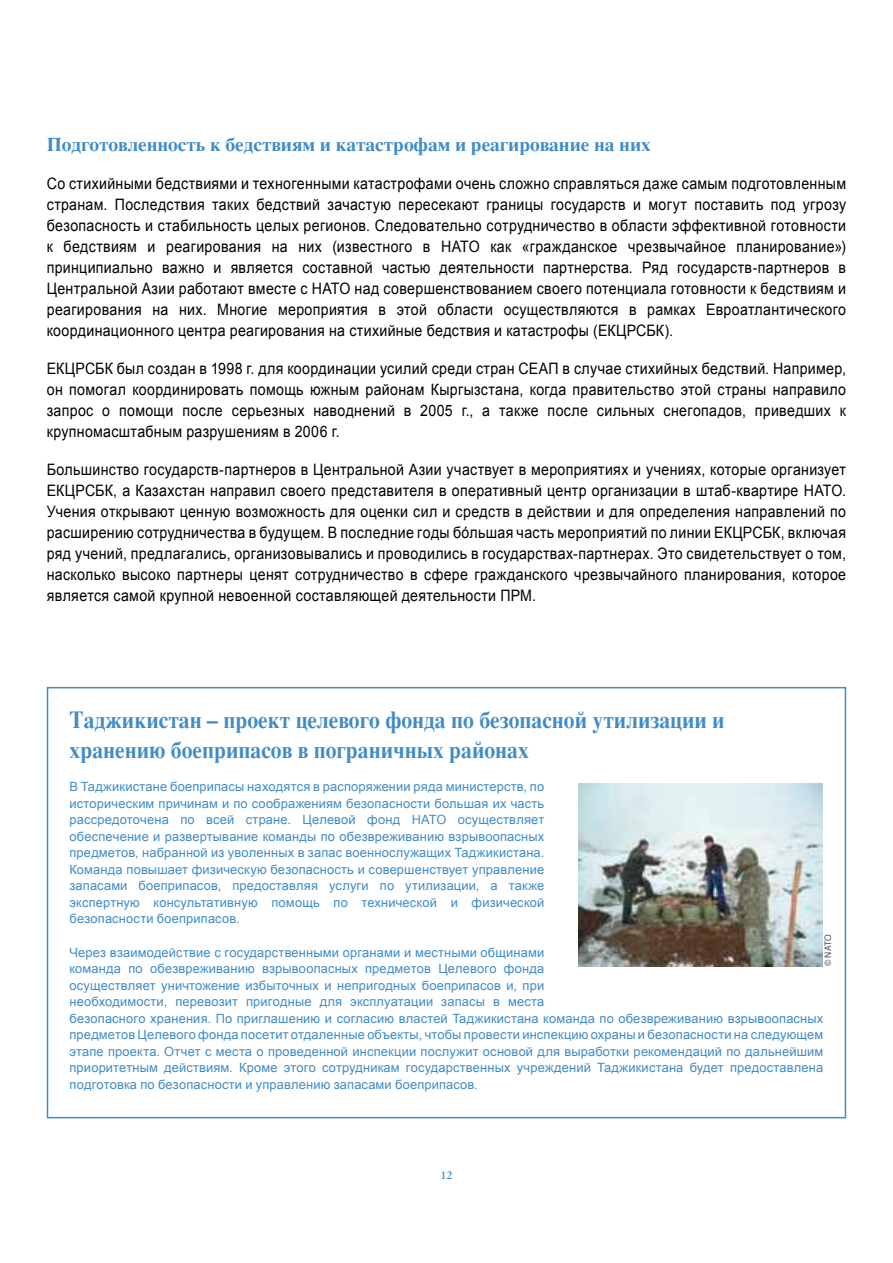
<style>
.page{position:relative;width:893px;height:1263px;background:#fff}
.page>*{position:absolute;margin:0;border:0;box-sizing:border-box;transform-origin:0 0}
.t1{font:700 24px/30px "Times";color:#408cc8;scale:.9 1}
.t2{font:700 19.5px "Times";letter-spacing:-.005em;color:#408cc8}
.t3{font:15.75px/21px "Arial";letter-spacing:.02em;color:#000;text-align:justify;scale:.9 1}
.t4{font:12.75px/16.5px "Arial";letter-spacing:.01em;color:#408cc8;text-align:justify}
.t5{font:600 12px "Adobe Garamond Pro";color:#408cc8}
.t6{font:9px "Helvetica";color:#4f4e53;scale:.95 1}
</style>
<div class="page">
<div style="left:47px;top:687px;width:799px;height:431px;border:2px solid #408cc8"></div>
<img style="left:578px;top:784px;width:244px;height:182px">
<p class="t2" style="left:47px;top:125px;width:606px">Подготовленность к бедствиям и катастрофам и реагирование на них</p>
<p class="t3" style="left:47px;top:173px;width:890px">Со стихийными бедствиями и техногенными катастрофами очень сложно справляться даже самым подготовленным странам. Последствия таких бедствий зачастую пересекают границы государств и могут поставить под угрозу безопасность и стабильность целых регионов. Следовательно сотрудничество в области эффективной готовности к бедствиям и реагирования на них (известного в НАТО как «гражданское чрезвычайное планирование») принципиально важно и является составной частью деятельности партнерства. Ряд государств-партнеров в Центральной Азии работают вместе с НАТО над совершенствованием своего потенциала готовности к бедствиям и реагирования на них. Многие мероприятия в этой области осуществляются в рамках Евроатлантического координационного центра реагирования на стихийные бедствия и катастрофы (ЕКЦРСБК).</p>
<p class="t3" style="left:47px;top:358px;width:890px">ЕКЦРСБК был создан в 1998 г. для координации усилий среди стран СЕАП в случае стихийных бедствий. Например, он помогал координировать помощь южным районам Кыргызстана, когда правительство этой страны направило запрос о помощи после серьезных наводнений в 2005 г., а также после сильных снегопадов, приведших к крупномасштабным разрушениям в 2006 г.</p>
<p class="t3" style="left:47px;top:459px;width:890px">Большинство государств-партнеров в Центральной Азии участвует в мероприятиях и учениях, которые организует ЕКЦРСБК, а Казахстан направил своего представителя в оперативный центр организации в штаб-квартире НАТО.<br>Учения открывают ценную возможность для оценки сил и средств в действии и для определения направлений по расширению сотрудничества в будущем. В последние годы бóльшая часть мероприятий по линии ЕКЦРСБК, включая ряд учений, предлагались, организовывались и проводились в государствах-партнерах. Это свидетельствует о том, насколько высоко партнеры ценят сотрудничество в сфере гражданского чрезвычайного планирования, которое является самой крупной невоенной составляющей деятельности ПРМ.</p>
<h1 class="t1" style="left:70px;top:702px;width:729px">Таджикистан – проект целевого фонда по безопасной утилизации и хранению боеприпасов в пограничных районах</h1>
<p class="t4" style="left:70px;top:779px;width:476px">В Таджикистане боеприпасы находятся в распоряжении ряда министерств, по историческим причинам и по соображениям безопасности большая их часть рассредоточена по всей стране. Целевой фонд НАТО осуществляет обеспечение и развертывание команды по обезвреживанию взрывоопасных предметов, набранной из уволенных в запас военнослужащих Таджикистана.<br>Команда повышает физическую безопасность и совершенствует управление запасами боеприпасов, предоставляя услуги по утилизации, а также экспертную консультативную помощь по технической и физической безопасности боеприпасов.</p>
<p class="t4" style="left:70px;top:944px;width:755px;text-align:left">Через взаимодействие с государственными органами и местными общинами<br>команда по обезвреживанию взрывоопасных предметов Целевого фонда<br>осуществляет уничтожение избыточных и непригодных боеприпасов и, при<br>необходимости, перевозит пригодные для эксплуатации запасы в места<br>безопасного хранения. По приглашению и согласию властей Таджикистана команда по обезвреживанию взрывоопасных предметов Целевого фонда посетит отдаленные объекты, чтобы провести инспекцию охраны и безопасности на следующем этапе проекта. Отчет с места о проведенной инспекции послужит основой для выработки рекомендаций по дальнейшим приоритетным действиям. Кроме этого сотрудникам государственных учреждений Таджикистана будет предоставлена подготовка по безопасности и управлению запасами боеприпасов.</p>
<p class="t6" style="left:821px;top:966px;width:35px;rotate:-90deg">© NATO</p>
<p class="t5" style="left:440px;top:1168px;width:14px">12</p>
</div>
